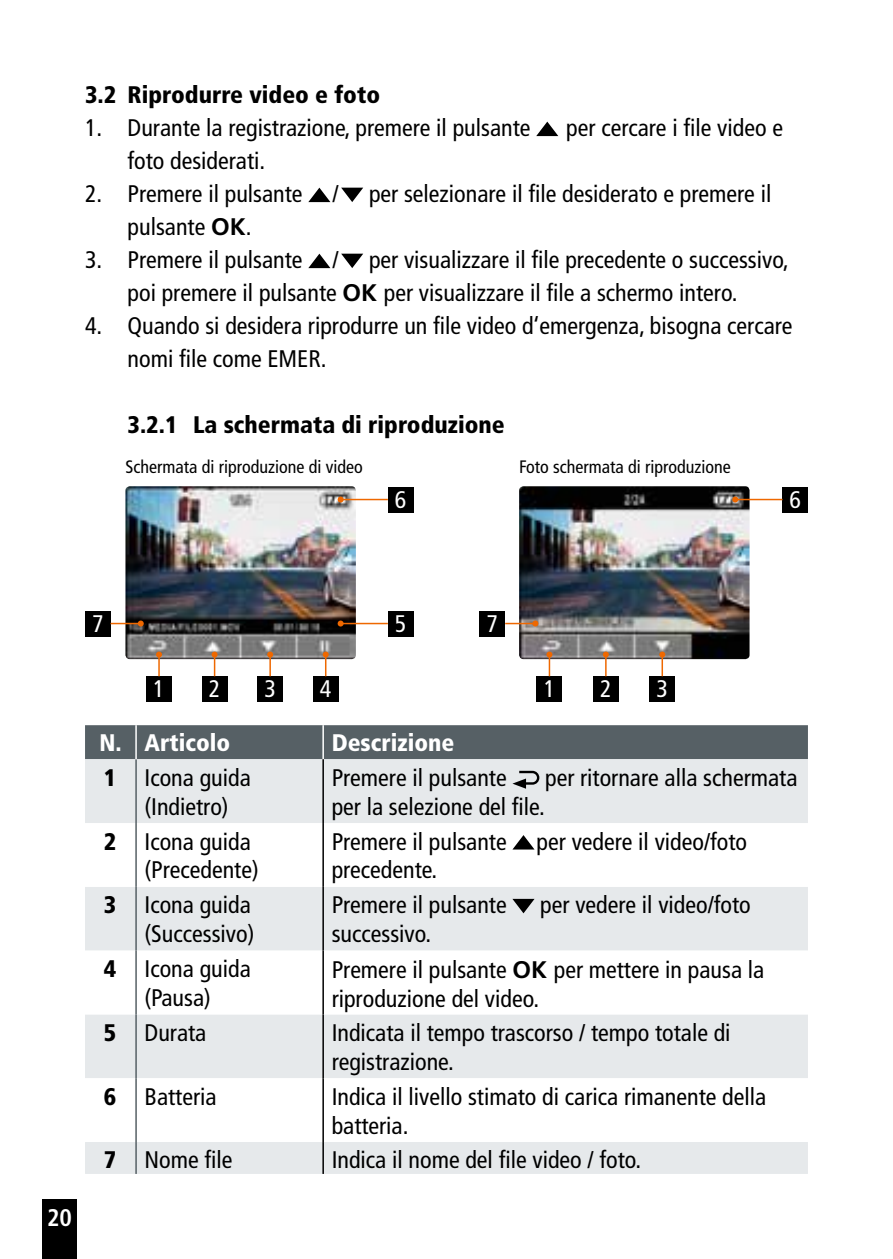
<style>
.page{position:relative;width:893px;height:1259px;background:#fff}
.page>*{position:absolute;margin:0;border:0;box-sizing:border-box;transform-origin:0 0}
.t1{font:condensed 24px/28.8px "Frutiger";color:#000}
.t2{font:900 condensed 24px "Frutiger";color:#000}
.t3{font:900 condensed 24px "Frutiger";color:#fff}
.t4{font:condensed 24px "Frutiger";color:#fff}
.t5{font:700 condensed 24px "Frutiger";color:#fff}
.t6{font:condensed 18px "Frutiger";color:#000}
.s1{font-weight:700;font-stretch:normal}
.s2{font-weight:900}
</style>
<div class="page">
<div style="left:43px;top:1199px;width:34px;height:60px;background:#000"></div>
<svg style="left:536px;top:122px;width:22px;height:14px"></svg>
<svg style="left:308px;top:188px;width:22px;height:14px"></svg>
<svg style="left:341px;top:188px;width:22px;height:14px"></svg>
<svg style="left:308px;top:254px;width:22px;height:14px"></svg>
<svg style="left:341px;top:254px;width:22px;height:14px"></svg>
<img style="left:125px;top:486px;width:231px;height:173px">
<img style="left:519px;top:486px;width:230px;height:173px">
<div style="left:146px;top:676px;width:26px;height:26px;background:#000"></div>
<hr style="left:158px;top:654px;width:2px;height:22px;background:#ee6800">
<svg style="left:156px;top:651px;width:6px;height:6px"></svg>
<div style="left:537px;top:676px;width:25px;height:26px;background:#000"></div>
<svg style="left:546px;top:651px;width:6px;height:25px"></svg>
<div style="left:202px;top:676px;width:25px;height:26px;background:#000"></div>
<svg style="left:212px;top:651px;width:6px;height:25px"></svg>
<div style="left:593px;top:676px;width:26px;height:26px;background:#000"></div>
<hr style="left:605px;top:654px;width:2px;height:22px;background:#ee6800">
<svg style="left:603px;top:651px;width:6px;height:6px"></svg>
<div style="left:257px;top:676px;width:26px;height:26px;background:#000"></div>
<hr style="left:269px;top:654px;width:2px;height:22px;background:#ee6800">
<svg style="left:267px;top:651px;width:6px;height:6px"></svg>
<div style="left:649px;top:676px;width:26px;height:26px;background:#000"></div>
<hr style="left:661px;top:654px;width:2px;height:22px;background:#ee6800">
<svg style="left:659px;top:651px;width:6px;height:6px"></svg>
<div style="left:313px;top:676px;width:25px;height:26px;background:#000"></div>
<svg style="left:323px;top:651px;width:6px;height:25px"></svg>
<div style="left:388px;top:487px;width:25px;height:25px;background:#000"></div>
<hr style="left:341px;top:499px;width:47px;height:1px;background:#ee6800">
<svg style="left:338px;top:496px;width:6px;height:6px"></svg>
<div style="left:782px;top:487px;width:26px;height:25px;background:#000"></div>
<hr style="left:735px;top:499px;width:47px;height:1px;background:#ee6800">
<svg style="left:732px;top:496px;width:6px;height:6px"></svg>
<div style="left:388px;top:611px;width:25px;height:25px;background:#000"></div>
<hr style="left:341px;top:623px;width:47px;height:1px;background:#ee6800">
<svg style="left:338px;top:620px;width:6px;height:6px"></svg>
<div style="left:85px;top:611px;width:26px;height:25px;background:#000"></div>
<hr style="left:111px;top:623px;width:30px;height:1px;background:#ee6800">
<svg style="left:138px;top:620px;width:6px;height:6px"></svg>
<div style="left:480px;top:611px;width:25px;height:25px;background:#000"></div>
<hr style="left:505px;top:623px;width:30px;height:1px;background:#ee6800">
<svg style="left:532px;top:620px;width:6px;height:6px"></svg>
<div style="left:85px;top:725px;width:723px;height:34px;background:#566065"></div>
<div style="left:85px;top:759px;width:723px;height:415px;background:#e6e9eb"></div>
<svg style="left:85px;top:823px;width:723px;height:319px"></svg>
<hr style="left:135px;top:759px;width:2px;height:64px;background:#566065">
<hr style="left:135px;top:823px;width:2px;height:64px;background:#566065">
<hr style="left:135px;top:887px;width:2px;height:63px;background:#566065">
<hr style="left:135px;top:950px;width:2px;height:64px;background:#566065">
<hr style="left:135px;top:1014px;width:2px;height:64px;background:#566065">
<hr style="left:135px;top:1078px;width:2px;height:64px;background:#566065">
<hr style="left:135px;top:1142px;width:2px;height:32px;background:#566065">
<hr style="left:135px;top:725px;width:2px;height:34px;background:#fff">
<hr style="left:322px;top:725px;width:2px;height:34px;background:#fff">
<hr style="left:322px;top:759px;width:2px;height:64px;background:#000">
<hr style="left:322px;top:823px;width:2px;height:64px;background:#000">
<hr style="left:322px;top:887px;width:2px;height:63px;background:#000">
<hr style="left:322px;top:950px;width:2px;height:64px;background:#000">
<hr style="left:322px;top:1014px;width:2px;height:64px;background:#000">
<hr style="left:322px;top:1078px;width:2px;height:64px;background:#000">
<hr style="left:322px;top:1142px;width:2px;height:32px;background:#000">
<svg style="left:512px;top:769px;width:29px;height:19px"></svg>
<svg style="left:512px;top:835px;width:23px;height:14px"></svg>
<svg style="left:512px;top:899px;width:23px;height:14px"></svg>
<p class="t2" style="left:85px;top:80px;width:297px">3.2 Riprodurre video e foto</p>
<p class="t1" style="left:85px;top:113px;width:447px">1. Durante la registrazione, premere il pulsante</p>
<p class="t1" style="left:566px;top:113px;width:218px">per cercare i file video e</p>
<p class="t1" style="left:128px;top:146px;width:139px">foto desiderati.</p>
<p class="t1" style="left:85px;top:179px;width:255px">2. Premere il pulsante /</p>
<p class="t1" style="left:369px;top:179px;width:404px">per selezionare il file desiderato e premere il</p>
<p class="t1" style="left:128px;top:212px;width:125px">pulsante <span class="s1">OK</span>.</p>
<p class="t1" style="left:85px;top:245px;width:255px">3. Premere il pulsante /</p>
<p class="t1" style="left:128px;top:243px;width:663px;line-height:33px;text-indent:241px">per visualizzare il file precedente o successivo, poi premere il pulsante <span class="s1">OK</span> per visualizzare il file a schermo intero.</p>
<p class="t1" style="left:128px;top:309px;width:666px;line-height:33px;text-indent:-43px">4. Quando si desidera riprodurre un file video d‘emergenza, bisogna cercare nomi file come EMER.</p>
<p class="t2" style="left:128px;top:410px;width:379px">3.2.1 La schermata di riproduzione</p>
<p class="t6" style="left:125px;top:456px;width:239px">Schermata di riproduzione di video</p>
<p class="t6" style="left:519px;top:456px;width:213px">Foto schermata di riproduzione</p>
<p class="t4" style="left:395px;top:485px;width:13px">6</p>
<p class="t4" style="left:789px;top:485px;width:13px">6</p>
<p class="t5" style="left:47px;top:1203px;width:26px">20</p>
<p class="t4" style="left:92px;top:609px;width:13px">7</p>
<p class="t4" style="left:395px;top:609px;width:13px">5</p>
<p class="t4" style="left:487px;top:609px;width:13px">7</p>
<p class="t4" style="left:153px;top:675px;width:13px">1</p>
<p class="t4" style="left:209px;top:675px;width:13px">2</p>
<p class="t4" style="left:264px;top:675px;width:13px">3</p>
<p class="t4" style="left:320px;top:675px;width:13px">4</p>
<p class="t4" style="left:544px;top:675px;width:13px">1</p>
<p class="t4" style="left:600px;top:675px;width:13px">2</p>
<p class="t4" style="left:656px;top:675px;width:13px">3</p>
<p class="t3" style="left:99px;top:728px;width:132px">N. Articolo</p>
<p class="t3" style="left:332px;top:728px;width:124px">Descrizione</p>
<p class="t1" style="left:145px;top:763px;width:108px;text-indent:-41px"><span class="s2">1</span> Icona guida (Indietro)</p>
<p class="t1" style="left:332px;top:763px;width:176px">Premere il pulsante</p>
<p class="t1" style="left:545px;top:763px;width:254px">per ritornare alla schermata</p>
<p class="t1" style="left:332px;top:792px;width:215px">per la selezione del file.</p>
<p class="t1" style="left:145px;top:827px;width:116px;text-indent:-41px"><span class="s2">2</span> Icona guida (Precedente)</p>
<p class="t1" style="left:332px;top:827px;width:417px">Premere il pulsante per vedere il video/foto precedente.</p>
<p class="t1" style="left:104px;top:890px;width:152px;text-align:right"><span class="s2">3</span> Icona guida (Successivo)</p>
<p class="t1" style="left:332px;top:890px;width:176px">Premere il pulsante</p>
<p class="t1" style="left:540px;top:890px;width:212px">per vedere il video/foto</p>
<p class="t1" style="left:332px;top:919px;width:101px">successivo.</p>
<p class="t1" style="left:104px;top:954px;width:148px;text-align:center"><span class="s2">4</span> Icona guida (Pausa)</p>
<p class="t1" style="left:332px;top:955px;width:434px">Premere il pulsante <span class="s1">OK</span> per mettere in pausa la riproduzione del video.</p>
<p class="t1" style="left:104px;top:1018px;width:104px"><span class="s2">5</span> Durata</p>
<p class="t1" style="left:332px;top:1018px;width:400px">Indicata il tempo trascorso / tempo totale di registrazione.</p>
<p class="t1" style="left:104px;top:1082px;width:114px"><span class="s2">6</span> Batteria</p>
<p class="t1" style="left:332px;top:1082px;width:436px">Indica il livello stimato di carica rimanente della batteria.</p>
<p class="t1" style="left:104px;top:1146px;width:130px"><span class="s2">7</span> Nome file</p>
<p class="t1" style="left:332px;top:1146px;width:311px">Indica il nome del file video / foto.</p>
</div>
